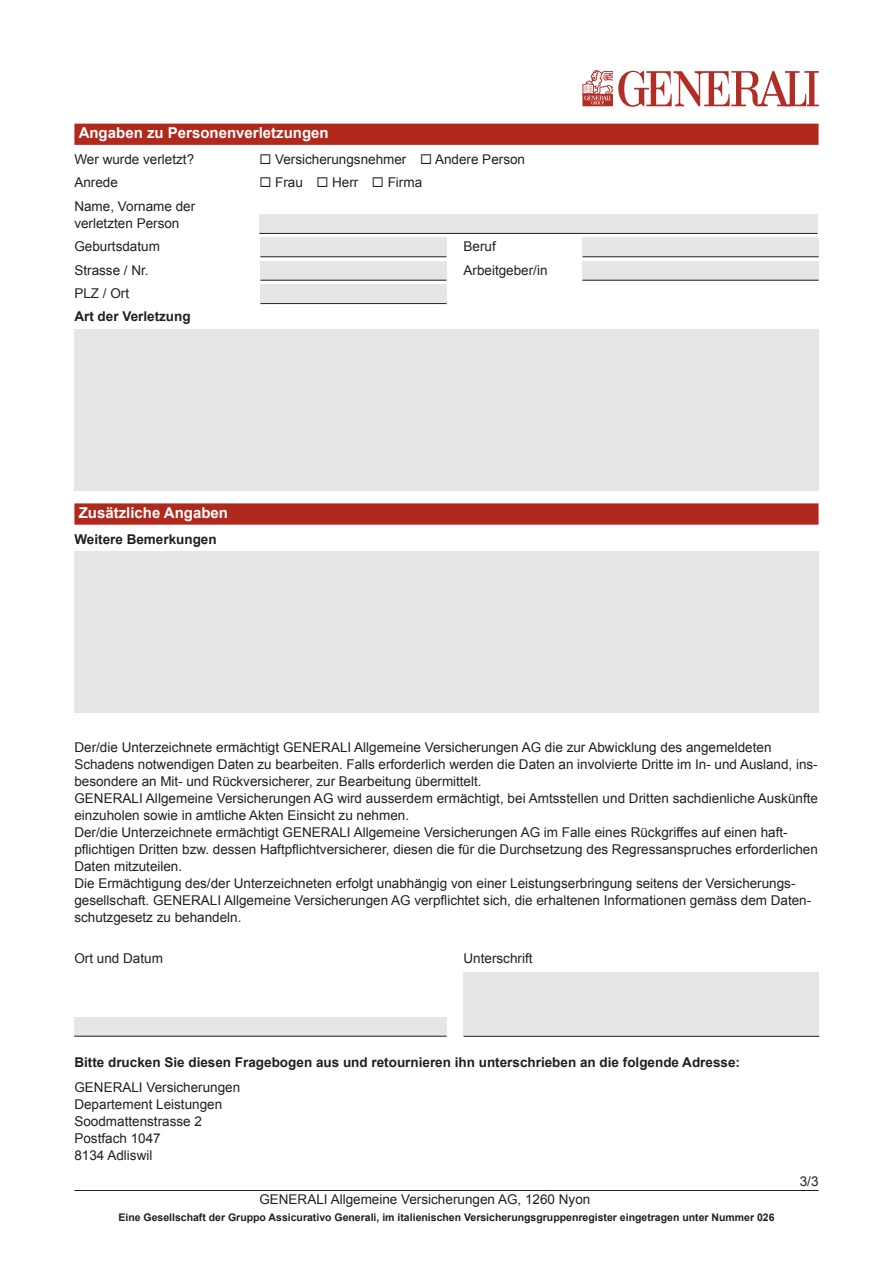
<style>
.page{position:relative;width:893px;height:1263px;background:#fff}
.page>*{position:absolute;margin:0;border:0;box-sizing:border-box;transform-origin:0 0}
.t1{font:700 15px "Arial";color:#fff}
.t2{font:13.5px/17px "Arial";color:#231f20}
.t3{font:700 13.5px "Arial";color:#231f20}
.t4{font:700 10.5px "Arial";color:#231f20}
</style>
<div class="page">
<svg style="left:582px;top:70px;width:237px;height:37px"></svg>
<hr style="left:74px;top:1190px;width:745px;height:1px;background:#231f20">
<div style="left:74px;top:124px;width:745px;height:21px;background:#b1291c"></div>
<div style="left:74px;top:503px;width:745px;height:22px;background:#b1291c"></div>
<div style="left:259px;top:214px;width:558px;height:19px;background:#e6e6e6"></div>
<hr style="left:259px;top:233px;width:558px;height:1px;background:#231f20">
<div style="left:260px;top:238px;width:186px;height:19px;background:#e6e6e6"></div>
<hr style="left:260px;top:256px;width:186px;height:1px;background:#231f20">
<div style="left:583px;top:238px;width:236px;height:19px;background:#e6e6e6"></div>
<hr style="left:583px;top:256px;width:236px;height:1px;background:#231f20">
<div style="left:260px;top:261px;width:186px;height:19px;background:#e6e6e6"></div>
<hr style="left:260px;top:280px;width:186px;height:1px;background:#231f20">
<div style="left:583px;top:261px;width:236px;height:19px;background:#e6e6e6"></div>
<hr style="left:583px;top:280px;width:236px;height:1px;background:#231f20">
<div style="left:260px;top:284px;width:186px;height:20px;background:#e6e6e6"></div>
<hr style="left:260px;top:303px;width:186px;height:1px;background:#231f20">
<div style="left:74px;top:329px;width:745px;height:162px;background:#e6e6e6"></div>
<div style="left:74px;top:551px;width:745px;height:162px;background:#e6e6e6"></div>
<div style="left:463px;top:972px;width:356px;height:64px;background:#e6e6e6"></div>
<hr style="left:463px;top:1036px;width:356px;height:1px;background:#231f20">
<div style="left:74px;top:1017px;width:372px;height:19px;background:#e6e6e6"></div>
<hr style="left:74px;top:1036px;width:372px;height:1px;background:#231f20">
<p class="t1" style="left:79px;top:123px;width:252px">Angaben zu Personenverletzungen</p>
<p class="t2" style="left:74px;top:151px;width:121px">Wer wurde verletzt?</p>
<p class="t2" style="left:259px;top:151px;width:267px">◻ Versicherungsnehmer ◻ Andere Person</p>
<p class="t2" style="left:74px;top:174px;width:45px">Anrede</p>
<p class="t2" style="left:259px;top:174px;width:164px">◻ Frau ◻ Herr ◻ Firma</p>
<p class="t2" style="left:74px;top:198px;width:122px">Name, Vorname der verletzten Person</p>
<p class="t2" style="left:74px;top:238px;width:87px">Geburtsdatum</p>
<p class="t2" style="left:463px;top:238px;width:34px">Beruf</p>
<p class="t2" style="left:74px;top:261px;width:76px">Strasse / Nr.</p>
<p class="t2" style="left:463px;top:261px;width:86px">Arbeitgeber/in</p>
<p class="t2" style="left:74px;top:285px;width:56px">PLZ / Ort</p>
<p class="t3" style="left:74px;top:308px;width:118px">Art der Verletzung</p>
<p class="t1" style="left:79px;top:503px;width:151px">Zusätzliche Angaben</p>
<p class="t3" style="left:74px;top:530px;width:144px">Weitere Bemerkungen</p>
<p class="t2" style="left:74px;top:739px;width:745px">Der/die Unterzeichnete ermächtigt GENERALI Allgemeine Versicherungen AG die zur Abwicklung des angemeldeten Schadens notwendigen Daten zu bearbeiten. Falls erforderlich werden die Daten an involvierte Dritte im In- und Ausland, ins&shy;besondere an Mit- und Rückversicherer, zur Bearbeitung übermittelt.<br>GENERALI Allgemeine Versicherungen AG wird ausserdem ermächtigt, bei Amtsstellen und Dritten sachdienliche Auskünfte einzuholen sowie in amtliche Akten Einsicht zu nehmen.<br>Der/die Unterzeichnete ermächtigt GENERALI Allgemeine Versicherungen AG im Falle eines Rückgriffes auf einen haft-- pflichtigen Dritten bzw. dessen Haftpflichtversicherer, diesen die für die Durchsetzung des Regressanspruches erforderlichen Daten mitzuteilen.<br>Die Ermächtigung des/der Unterzeichneten erfolgt unabhängig von einer Leistungserbringung seitens der Versicherungs&shy;gesellschaft. GENERALI Allgemeine Versicherungen AG verpflichtet sich, die erhaltenen Informationen gemäss dem Daten&shy;schutzgesetz zu behandeln.</p>
<p class="t2" style="left:74px;top:950px;width:90px">Ort und Datum</p>
<p class="t2" style="left:463px;top:950px;width:71px">Unterschrift</p>
<p class="t3" style="left:74px;top:1053px;width:667px">Bitte drucken Sie diesen Fragebogen aus und retournieren ihn unterschrieben an die folgende Adresse:</p>
<p class="t2" style="left:74px;top:1079px;width:167px">GENERALI Versicherungen<br>Departement Leistungen<br>Soodmattenstrasse 2<br>Postfach 1047<br>8134 Adliswil</p>
<p class="t2" style="left:259px;top:1191px;width:332px">GENERALI Allgemeine Versicherungen AG, 1260 Nyon</p>
<p class="t4" style="left:118px;top:1211px;width:658px">Eine Gesellschaft der Gruppo Assicurativo Generali, im italienischen Versicherungsgruppenregister eingetragen unter Nummer 026</p>
<p class="t2" style="left:800px;top:1172px;width:20px">3/3</p>
</div>
